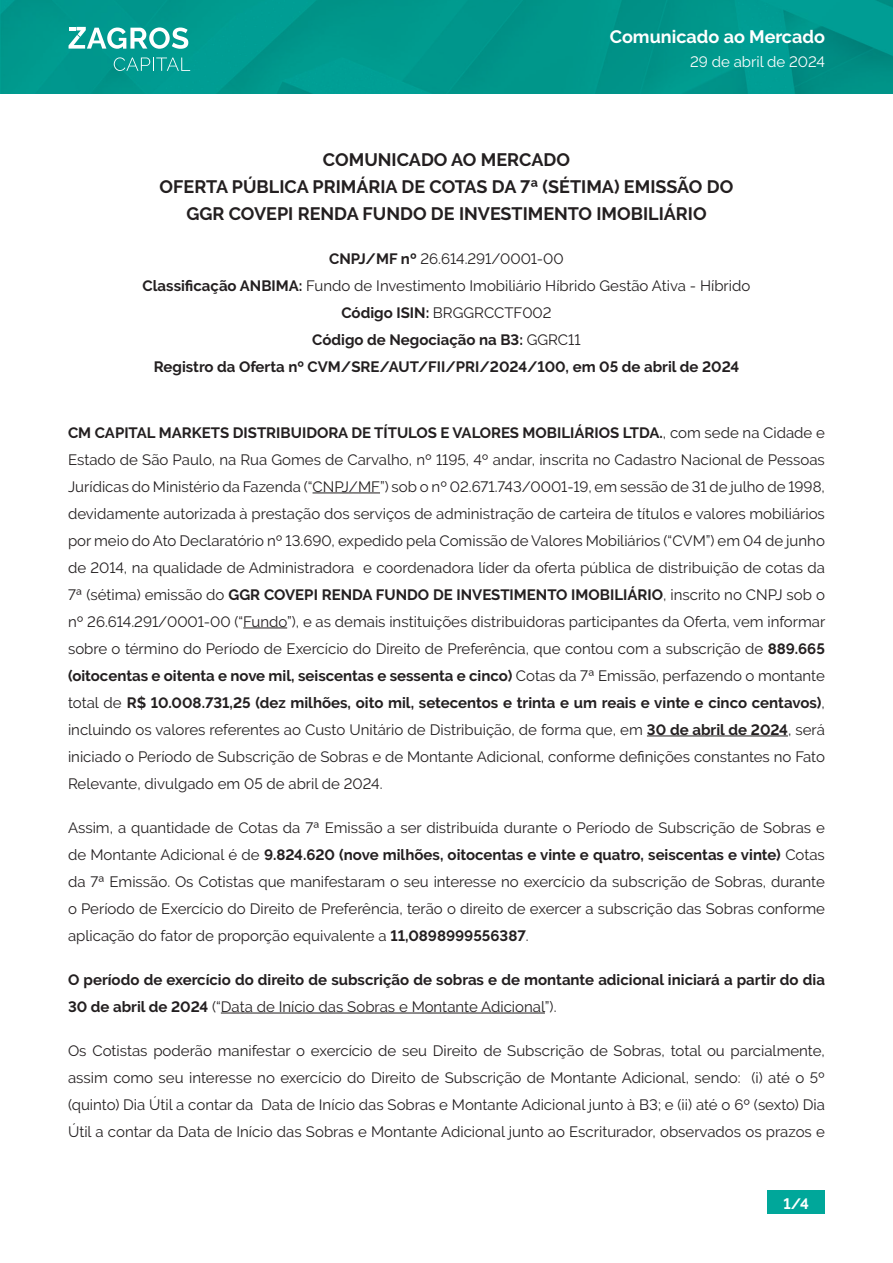
<style>
.page{position:relative;width:893px;height:1263px;background:#fff}
.page>*{position:absolute;margin:0;border:0;box-sizing:border-box;transform-origin:0 0}
.t1{font:700 18px "Raleway";color:#231f20}
.t2{font:700 18px "Raleway";color:#fff}
.t3{font:15px/27px "Raleway";color:#231f20;text-align:justify}
.t4{font:700 15px/27px "Raleway";color:#231f20}
.t5{font:15px "Raleway";color:#fff}
.t6{font:700 15px "Raleway";color:#fff}
.s1{font-weight:700}
.s2{font-weight:400}
</style>
<div class="page">
<img style="left:0;top:0;width:893px;height:94px">
<svg style="left:114px;top:57px;width:76px;height:14px"></svg>
<svg style="left:69px;top:27px;width:119px;height:22px"></svg>
<div style="left:767px;top:1191px;width:58px;height:23px;background:#00a79a"></div>
<hr style="left:313px;top:492px;width:67px;height:1px;background:#231f20">
<hr style="left:243px;top:627px;width:44px;height:1px;background:#231f20">
<hr style="left:647px;top:735px;width:141px;height:1px;background:#231f20">
<hr style="left:221px;top:1013px;width:324px;height:1px;background:#231f20">
<p class="t2" style="left:610px;top:27px;width:217px">Comunicado ao Mercado</p>
<p class="t5" style="left:690px;top:53px;width:136px">29 de abril de 2024</p>
<p class="t1" style="left:323px;top:149px;width:248px">COMUNICADO AO MERCADO</p>
<p class="t1" style="left:160px;top:176px;width:575px">OFERTA PÚBLICA PRIMÁRIA DE COTAS DA 7ª (SÉTIMA) EMISSÃO DO</p>
<p class="t1" style="left:186px;top:203px;width:522px">GGR COVEPI RENDA FUNDO DE INVESTIMENTO IMOBILIÁRIO</p>
<p class="t3" style="left:329px;top:245px;width:236px"><span class="s1">CNPJ/MF nº</span> 26.614.291/0001-00</p>
<p class="t3" style="left:143px;top:272px;width:609px"><span class="s1">Classificação ANBIMA:</span> Fundo de Investimento Imobiliário Híbrido Gestão Ativa - Híbrido</p>
<p class="t3" style="left:341px;top:299px;width:212px"><span class="s1">Código ISIN:</span> BRGGRCCTF002</p>
<p class="t4" style="left:312px;top:326px;width:270px">Código de Negociação na B3: <span class="s2">GGRC11</span></p>
<p class="t4" style="left:154px;top:353px;width:587px">Registro da Oferta nº CVM/SRE/AUT/FII/PRI/2024/100, em 05 de abril de 2024</p>
<p class="t3" style="left:68px;top:419px;width:759px"><span class="s1">CM CAPITAL MARKETS DISTRIBUIDORA DE TÍTULOS E VALORES MOBILIÁRIOS LTDA.</span>, com sede na Cidade e Estado de São Paulo, na Rua Gomes de Carvalho, nº 1195, 4º andar, inscrita no Cadastro Nacional de Pessoas Jurídicas do Ministério da Fazenda (“CNPJ/MF”) sob o nº 02.671.743/0001-19, em sessão de 31 de julho de 1998, devidamente autorizada à prestação dos serviços de administração de carteira de títulos e valores mobiliários por meio do Ato Declaratório nº 13.690, expedido pela Comissão de Valores Mobiliários (“CVM”) em 04 de junho de 2014, na qualidade de Administradora e coordenadora líder da oferta pública de distribuição de cotas da 7ª (sétima) emissão do <span class="s1">GGR COVEPI RENDA FUNDO DE INVESTIMENTO IMOBILIÁRIO</span>, inscrito no CNPJ sob o nº 26.614.291/0001-00 (“Fundo”), e as demais instituições distribuidoras participantes da Oferta, vem informar sobre o término do Período de Exercício do Direito de Preferência, que contou com a subscrição de <span class="s1">889.665 (oitocentas e oitenta e nove mil, seiscentas e sessenta e cinco)</span> Cotas da 7ª Emissão, perfazendo o montante total de <span class="s1">R$ 10.008.731,25 (dez milhões, oito mil, setecentos e trinta e um reais e vinte e cinco centavos)</span>, incluindo os valores referentes ao Custo Unitário de Distribuição, de forma que, em <span class="s1">30 de abril de 2024</span>, será iniciado o Período de Subscrição de Sobras e de Montante Adicional, conforme definições constantes no Fato Relevante, divulgado em 05 de abril de 2024.</p>
<p class="t3" style="left:68px;top:814px;width:758px">Assim, a quantidade de Cotas da 7ª Emissão a ser distribuída durante o Período de Subscrição de Sobras e de Montante Adicional é de <span class="s1">9.824.620 (nove milhões, oitocentas e vinte e quatro, seiscentas e vinte)</span> Cotas da 7ª Emissão. Os Cotistas que manifestaram o seu interesse no exercício da subscrição de Sobras, durante o Período de Exercício do Direito de Preferência, terão o direito de exercer a subscrição das Sobras conforme aplicação do fator de proporção equivalente a <span class="s1">11,0898999556387</span>.</p>
<p class="t4" style="left:68px;top:966px;width:758px">O período de exercício do direito de subscrição de sobras e de montante adicional iniciará a partir do dia<br>30 de abril de 2024 <span class="s2">(“Data de Início das Sobras e Montante Adicional”).</span></p>
<p class="t3" style="left:68px;top:1037px;width:758px">Os Cotistas poderão manifestar o exercício de seu Direito de Subscrição de Sobras, total ou parcialmente, assim como seu interesse no exercício do Direito de Subscrição de Montante Adicional, sendo: (i) até o 5º (quinto) Dia Útil a contar da Data de Início das Sobras e Montante Adicional junto à B3; e (ii) até o 6º (sexto) Dia Útil a contar da Data de Início das Sobras e Montante Adicional junto ao Escriturador, observados os prazos e</p>
<p class="t6" style="left:783px;top:1195px;width:27px">1/4</p>
</div>
